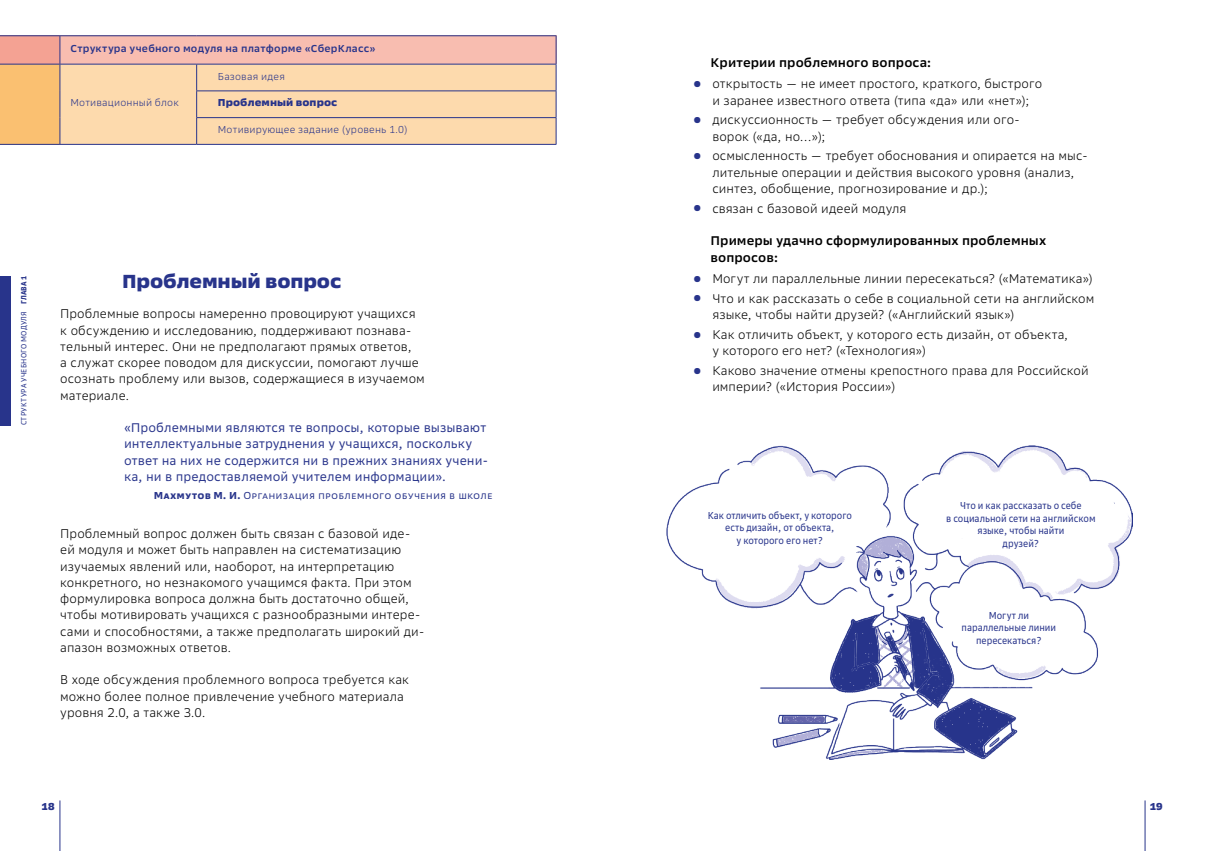
<style>
.page{position:relative;width:1205px;height:851px;background:#fff}
.page>*{position:absolute;margin:0;border:0;box-sizing:border-box;transform-origin:0 0}
.Заг_1{font:800 18.75px "SB Sans Text";letter-spacing:-.01em;color:#28348b}
.No_break{font:300 12.5px/16.2px "SB Sans Text";letter-spacing:.005em;color:#000}
.цит{font:12.5px/16.2px "SB Sans Text";color:#28348b}
.Выделение_ПЖ{font:600 12.5px/16.2px "SB Sans Text";letter-spacing:.005em;color:#000}
.t1{font:10px/12.5px "SB Sans Text Cond";color:#28348b;text-align:center}
.t2{font:300 10px "SB Sans Text";letter-spacing:.015em;color:#28348b}
.Автор{font:10px "SB Sans Text Caps";letter-spacing:.005em;color:#28348b}
.Таб_1{font:600 10px "SB Sans Text";letter-spacing:.02em;color:#28348b}
.t3{font:800 10px "SB Sans Text";letter-spacing:.01em;color:#28348b}
.t4{font:7.5px "SB Sans Text Cond";letter-spacing:.04em;color:#28348b}
.t5{font:700 7.5px "SB Sans Text Cond";letter-spacing:.025em;color:#28348b}
.s1{font-weight:700}
.s2{font-size:33.75px;color:#28348b}
</style>
<div class="page">
<div style="left:0;top:36px;width:60px;height:28px;background:#f4a293"></div>
<div style="left:0;top:64px;width:60px;height:80px;background:#fac071"></div>
<hr style="left:0;top:144px;width:60px;height:1px;background:#28348b">
<hr style="left:60px;top:144px;width:137px;height:1px;background:#28348b">
<hr style="left:0;top:64px;width:60px;height:1px;background:#28348b">
<hr style="left:0;top:35px;width:60px;height:1px;background:#28348b">
<hr style="left:60px;top:35px;width:137px;height:1px;background:#28348b">
<hr style="left:197px;top:35px;width:359px;height:1px;background:#28348b">
<svg style="left:60px;top:36px;width:497px;height:108px;background:#f5cdac"></svg>
<hr style="left:197px;top:144px;width:359px;height:1px;background:#28348b">
<img style="left:666px;top:445px;width:466px;height:314px">
<img style="left:682px;top:480px;width:432px;height:177px">
<svg style="left:676px;top:468px;width:178px;height:102px"></svg>
<svg style="left:904px;top:485px;width:213px;height:67px"></svg>
<svg style="left:941px;top:577px;width:134px;height:84px"></svg>
<hr style="left:1144px;top:800px;width:1px;height:50px;background:#28348b">
<hr style="left:60px;top:800px;width:1px;height:50px;background:#28348b">
<div style="left:0;top:275px;width:11px;height:150px;background:#28348b"></div>
<p class="Таб_1" style="left:71px;top:42px;width:307px">Структура учебного модуля на платформе «СберКласс»</p>
<p class="t2" style="left:71px;top:97px;width:110px">Мотивационный блок</p>
<p class="t2" style="left:218px;top:70px;width:69px">Базовая идея</p>
<p class="t3" style="left:218px;top:97px;width:121px">Проблемный вопрос</p>
<p class="t2" style="left:218px;top:124px;width:191px">Мотивирующее задание (уровень 1.0)</p>
<p class="t5" style="left:19px;top:304px;width:30px;rotate:-90deg">ГЛАВА 1</p>
<p class="t4" style="left:19px;top:425px;width:116px;rotate:-90deg">СТРУКТУРА УЧЕБНОГО МОДУЛЯ</p>
<p class="Заг_1" style="left:122px;top:269px;width:221px">Проблемный вопрос</p>
<p class="No_break" style="left:60px;top:306px;width:366px">Проблемные вопросы намеренно провоцируют учащихся к обсуждению и исследованию, поддерживают познава&shy;тельный интерес. Они не предполагают прямых ответов,<br>а служат скорее поводом для дискуссии, помогают лучше осознать проблему или вызов, содержащиеся в изучаемом материале.</p>
<p class="цит" style="left:124px;top:419px;width:366px">«Проблемными являются те вопросы, которые вызывают интеллектуальные затруднения у учащихся, поскольку ответ на них не содержится ни в прежних знаниях учени&shy;ка, ни в предоставляемой учителем информации».</p>
<p class="Автор" style="left:154px;top:490px;width:340px"><span class="s1">Махмутов М. И.</span> Организация проблемного обучения в школе</p>
<p class="No_break" style="left:60px;top:525px;width:366px">Проблемный вопрос должен быть связан с базовой иде&shy;ей модуля и может быть направлен на систематизацию изучаемых явлений или, наоборот, на интерпретацию конкретного, но незнакомого учащимся факта. При этом формулировка вопроса должна быть достаточно общей, чтобы мотивировать учащихся с разнообразными интере&shy;сами и способностями, а также предполагать широкий ди&shy;апазон возможных ответов.</p>
<p class="No_break" style="left:60px;top:671px;width:350px">В ходе обсуждения проблемного вопроса требуется как можно более полное привлечение учебного материала уровня 2.0, а также 3.0.</p>
<p class="Выделение_ПЖ" style="left:710px;top:54px;width:222px">Критерии проблемного вопроса:</p>
<p class="No_break" style="left:712px;top:76px;width:331px;text-indent:-21px"><span class="s2">•</span> открытость — не имеет простого, краткого, быстрого и заранее известного ответа (типа «да» или «нет»);</p>
<p class="No_break" style="left:712px;top:112px;width:309px;text-indent:-21px"><span class="s2">•</span> дискуссионность — требует обсуждения или ого&shy;ворок («да, но…»);</p>
<p class="No_break" style="left:712px;top:148px;width:377px;text-indent:-21px"><span class="s2">•</span> осмысленность — требует обоснования и опирается на мыс&shy;лительные операции и действия высокого уровня (анализ, синтез, обобщение, прогнозирование и др.);</p>
<p class="No_break" style="left:691px;top:200px;width:217px"><span class="s2">•</span> связан с базовой идеей модуля</p>
<p class="Выделение_ПЖ" style="left:710px;top:233px;width:337px">Примеры удачно сформулированных проблемных вопросов:</p>
<p class="No_break" style="left:691px;top:270px;width:403px"><span class="s2">•</span> Могут ли параллельные линии пересекаться? («Математика»)</p>
<p class="No_break" style="left:712px;top:290px;width:383px;text-indent:-21px"><span class="s2">•</span> Что и как рассказать о себе в социальной сети на английском языке, чтобы найти друзей? («Английский язык»)</p>
<p class="No_break" style="left:712px;top:326px;width:357px;text-indent:-21px"><span class="s2">•</span> Как отличить объект, у которого есть дизайн, от объекта, у которого его нет? («Технология»)</p>
<p class="No_break" style="left:712px;top:362px;width:378px;text-indent:-21px"><span class="s2">•</span> Каково значение отмены крепостного права для Российской империи? («История России»)</p>
<p class="t1" style="left:708px;top:509px;width:146px">Как отличить объект, у которого есть дизайн, от объекта,<br>у которого его нет?</p>
<p class="t1" style="left:946px;top:499px;width:151px">Что и как рассказать о себе<br>в социальной сети на английском языке, чтобы найти<br>друзей?</p>
<p class="t1" style="left:961px;top:608px;width:96px">Могут ли параллельные линии пересекаться?</p>
<p class="t3" style="left:41px;top:800px;width:15px">18</p>
<p class="t3" style="left:1149px;top:800px;width:14px">19</p>
</div>
